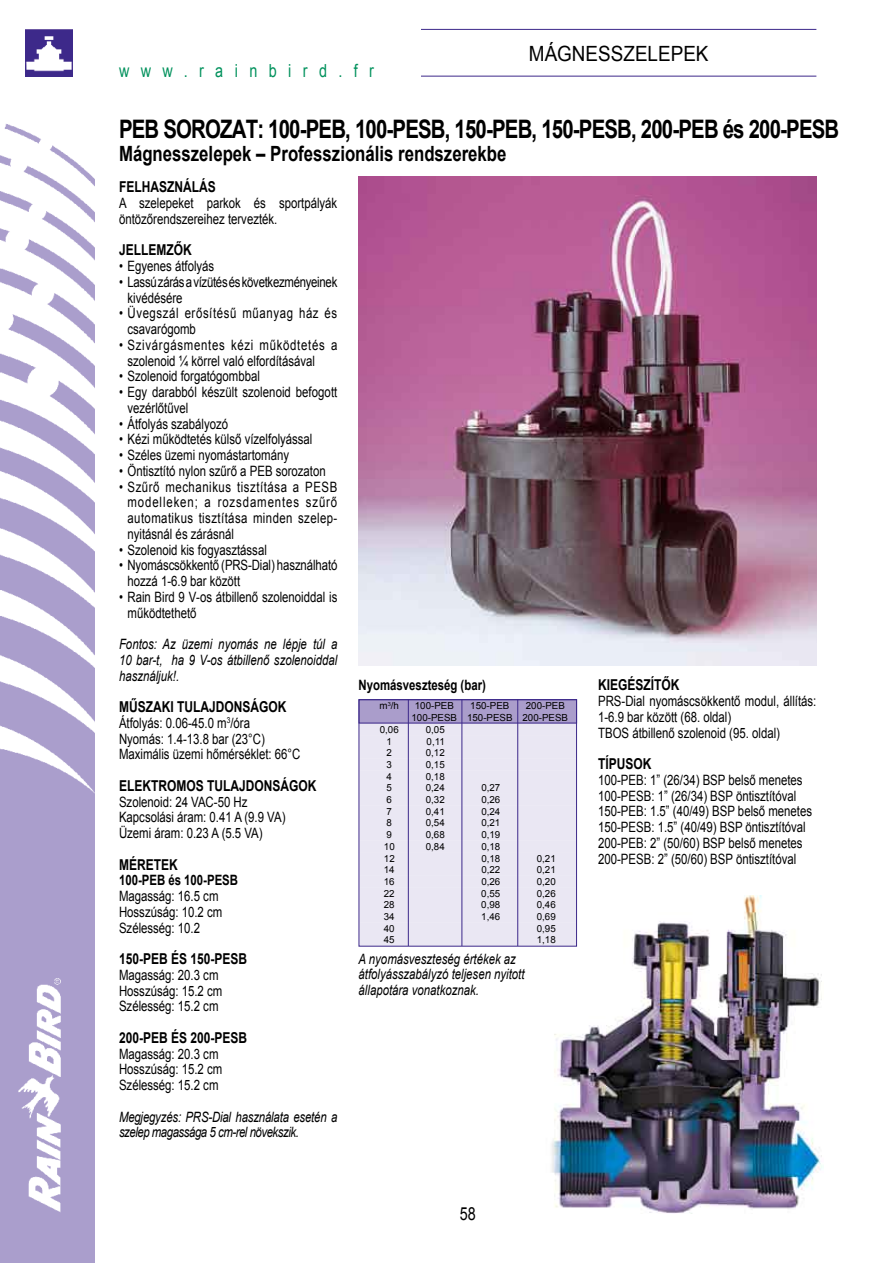
<style>
.page{position:relative;width:893px;height:1263px;background:#fff}
.page>*{position:absolute;margin:0;border:0;box-sizing:border-box;transform-origin:0 0}
.t1{font:700 25.5px "Arial";letter-spacing:-.04em;color:#000;scale:.8 1}
.t2{font:700 21px "Arial";color:#000;scale:.8 1}
.t3{font:21px "Arial";color:#000;scale:.9 1}
.t4{font:18px "Arial";letter-spacing:.795em;color:#00915c;scale:.8 1}
.t5{font:18px "Arial";color:#000;scale:.8 1}
.t6{font:700 15px "Arial";color:#000;scale:.8 1}
.t7{font:14.25px/15.8px "Arial";color:#000;scale:.8 1}
.t8{font:italic 14.25px/15.8px "Arial";color:#000;scale:.8 1}
.t9{font:14.25px/15.8px "Arial";letter-spacing:-.025em;color:#000;scale:.8 1}
.t10{font:14.25px/15.8px "Arial";letter-spacing:.055em;color:#000;scale:.8 1}
.t11{font:700 14.25px "Arial";color:#000;scale:.8 1}
.t12{font:9.75px/11.7px "Arial";color:#000}
</style>
<div class="page">
<img style="left:359px;top:176px;width:457px;height:489px">
<img style="left:537px;top:896px;width:287px;height:318px">
<hr style="left:421px;top:76px;width:395px;height:1px;background:#3c288a">
<hr style="left:421px;top:29px;width:395px;height:1px;background:#3c288a">
<img style="left:26px;top:30px;width:46px;height:47px">
<img style="left:0;top:124px;width:95px;height:1139px">
<div style="left:359px;top:700px;width:217px;height:12px;background:#aa9dcb"></div>
<div style="left:359px;top:712px;width:217px;height:12px;background:#aa9dcb"></div>
<div style="left:359px;top:723px;width:217px;height:12px;background:#eae7f3"></div>
<div style="left:359px;top:735px;width:217px;height:12px;background:#eae7f3"></div>
<div style="left:359px;top:747px;width:217px;height:12px;background:#eae7f3"></div>
<div style="left:359px;top:758px;width:217px;height:12px;background:#eae7f3"></div>
<div style="left:359px;top:770px;width:217px;height:12px;background:#eae7f3"></div>
<div style="left:359px;top:782px;width:217px;height:12px;background:#eae7f3"></div>
<div style="left:359px;top:794px;width:217px;height:12px;background:#eae7f3"></div>
<div style="left:359px;top:805px;width:217px;height:12px;background:#eae7f3"></div>
<div style="left:359px;top:817px;width:217px;height:12px;background:#eae7f3"></div>
<div style="left:359px;top:829px;width:217px;height:12px;background:#eae7f3"></div>
<div style="left:359px;top:840px;width:217px;height:12px;background:#eae7f3"></div>
<div style="left:359px;top:852px;width:217px;height:12px;background:#eae7f3"></div>
<div style="left:359px;top:864px;width:217px;height:12px;background:#eae7f3"></div>
<div style="left:359px;top:875px;width:217px;height:12px;background:#eae7f3"></div>
<div style="left:359px;top:887px;width:217px;height:12px;background:#eae7f3"></div>
<div style="left:359px;top:899px;width:217px;height:12px;background:#eae7f3"></div>
<div style="left:359px;top:911px;width:217px;height:12px;background:#eae7f3"></div>
<div style="left:359px;top:922px;width:217px;height:12px;background:#eae7f3"></div>
<div style="left:359px;top:934px;width:217px;height:12px;background:#eae7f3"></div>
<div style="left:359px;top:699px;width:218px;height:247px;border:1px solid #3c288a"></div>
<div style="left:359px;top:699px;width:218px;height:24px;border:1px solid #3c288a"></div>
<hr style="left:408px;top:699px;width:1px;height:247px;background:#3c288a">
<hr style="left:462px;top:699px;width:1px;height:247px;background:#3c288a">
<hr style="left:517px;top:699px;width:1px;height:247px;background:#3c288a">
<p class="t4" style="left:119px;top:58px;width:320px">www.rainbird.fr</p>
<h2 class="t3" style="left:529px;top:40px;width:201px">MÁGNESSZELEPEK</h2>
<h1 class="t1" style="left:119px;top:112px;width:902px">PEB SOROZAT: 100-PEB, 100-PESB, 150-PEB, 150-PESB, 200-PEB és 200-PESB</h1>
<h2 class="t2" style="left:119px;top:140px;width:486px">Mágnesszelepek – Professzionális rendszerekbe</h2>
<p class="t6" style="left:119px;top:177px;width:122px">FELHASZNÁLÁS</p>
<p class="t7" style="left:119px;top:195px;width:274px">A szelepeket parkok és sportpályák öntözőrendszereihez tervezték.</p>
<p class="t6" style="left:119px;top:240px;width:92px">JELLEMZŐK</p>
<p class="t7" style="left:119px;top:258px;width:121px">• Egyenes átfolyás</p>
<p class="t9" style="left:128px;top:274px;width:264px;text-indent:-8px">• Lassú zárás a vízütés és következményeinek kivédésére</p>
<p class="t10" style="left:128px;top:305px;width:264px;text-indent:-8px">• Üvegszál erősítésű műanyag ház és csavarógomb</p>
<p class="t7" style="left:128px;top:337px;width:264px;text-indent:-8px">• Szivárgásmentes kézi működtetés a szolenoid ¼ körrel való elfordításával</p>
<p class="t7" style="left:119px;top:368px;width:178px">• Szolenoid forgatógombbal</p>
<p class="t7" style="left:128px;top:384px;width:264px;text-indent:-8px">• Egy darabból készült szolenoid befogott vezérlőtűvel</p>
<p class="t7" style="left:119px;top:416px;width:138px">• Átfolyás szabályozó</p>
<p class="t7" style="left:119px;top:431px;width:243px">• Kézi működtetés külső vízelfolyással</p>
<p class="t7" style="left:119px;top:447px;width:214px">• Széles üzemi nyomástartomány</p>
<p class="t7" style="left:119px;top:463px;width:260px">• Öntisztító nylon szűrő a PEB sorozaton</p>
<p class="t7" style="left:128px;top:479px;width:264px;text-align:justify;text-indent:-8px">• Szűrő mechanikus tisztítása a PESB modelleken; a rozsdamentes szűrő automatikus tisztítása minden szelep&shy;nyitásnál és zárásnál</p>
<p class="t7" style="left:119px;top:542px;width:186px">• Szolenoid kis fogyasztással</p>
<p class="t7" style="left:128px;top:557px;width:264px;text-indent:-8px">• Nyomáscsökkentő (PRS-Dial) használható hozzá 1-6.9 bar között</p>
<p class="t7" style="left:128px;top:589px;width:264px;text-indent:-8px">• Rain Bird 9 V-os átbillenő szolenoiddal is működtethető</p>
<p class="t8" style="left:119px;top:636px;width:274px;text-align:justify">Fontos: Az üzemi nyomás ne lépje túl a 10 bar-t, ha 9 V-os átbillenő szolenoiddal használjuk!.</p>
<p class="t6" style="left:119px;top:697px;width:211px">MŰSZAKI TULAJDONSÁGOK</p>
<p class="t7" style="left:119px;top:715px;width:228px">Átfolyás: 0.06-45.0 m<sup>3</sup>/óra<br>Nyomás: 1.4-13.8 bar (23°C)<br>Maximális üzemi hőmérséklet: 66°C</p>
<p class="t6" style="left:119px;top:776px;width:248px">ELEKTROMOS TULAJDONSÁGOK</p>
<p class="t7" style="left:119px;top:794px;width:210px">Szolenoid: 24 VAC-50 Hz<br>Kapcsolási áram: 0.41 A (9.9 VA)<br>Üzemi áram: 0.23 A (5.5 VA)</p>
<p class="t6" style="left:119px;top:854px;width:75px">MÉRETEK</p>
<p class="t11" style="left:119px;top:871px;width:150px">100-PEB és 100-PESB</p>
<p class="t7" style="left:119px;top:888px;width:131px">Magasság: 16.5 cm<br>Hosszúság: 10.2 cm<br>Szélesség: 10.2</p>
<p class="t6" style="left:119px;top:949px;width:162px">150-PEB és 150-PESB</p>
<p class="t7" style="left:119px;top:967px;width:131px">Magasság: 20.3 cm<br>Hosszúság: 15.2 cm<br>Szélesség: 15.2 cm</p>
<p class="t6" style="left:119px;top:1028px;width:162px">200-PEB és 200-PESB</p>
<p class="t7" style="left:119px;top:1046px;width:131px">Magasság: 20.3 cm<br>Hosszúság: 15.2 cm<br>Szélesség: 15.2 cm</p>
<p class="t8" style="left:119px;top:1109px;width:274px">Megjegyzés: PRS-Dial használata esetén a szelep magassága 5 cm-rel növekszik.</p>
<p class="t11" style="left:359px;top:676px;width:161px">Nyomásveszteség (bar)</p>
<p class="t12" style="left:380px;top:700px;width:21px">m<sup>3</sup>/h</p>
<p class="t12" style="left:415px;top:700px;width:41px">100-PEB</p>
<p class="t12" style="left:470px;top:700px;width:41px">150-PEB</p>
<p class="t12" style="left:412px;top:700px;width:158px;text-indent:114px">200-PEB<br>100-PESB 150-PESB 200-PESB</p>
<p class="t12" style="left:380px;top:724px;width:20px">0,06</p>
<p class="t12" style="left:426px;top:724px;width:20px">0,05</p>
<p class="t12" style="left:387px;top:735px;width:7px">1</p>
<p class="t12" style="left:427px;top:735px;width:20px">0,11</p>
<p class="t12" style="left:387px;top:747px;width:7px">2</p>
<p class="t12" style="left:426px;top:747px;width:20px">0,12</p>
<p class="t12" style="left:387px;top:759px;width:7px">3</p>
<p class="t12" style="left:426px;top:759px;width:20px">0,15</p>
<p class="t12" style="left:387px;top:770px;width:7px">4</p>
<p class="t12" style="left:426px;top:770px;width:20px">0,18</p>
<p class="t12" style="left:387px;top:782px;width:7px">5</p>
<p class="t12" style="left:426px;top:782px;width:20px">0,24</p>
<p class="t12" style="left:481px;top:782px;width:20px">0,27</p>
<p class="t12" style="left:387px;top:794px;width:7px">6</p>
<p class="t12" style="left:426px;top:794px;width:20px">0,32</p>
<p class="t12" style="left:481px;top:794px;width:20px">0,26</p>
<p class="t12" style="left:387px;top:805px;width:7px">7</p>
<p class="t12" style="left:426px;top:805px;width:20px">0,41</p>
<p class="t12" style="left:481px;top:805px;width:20px">0,24</p>
<p class="t12" style="left:387px;top:817px;width:7px">8</p>
<p class="t12" style="left:426px;top:817px;width:20px">0,54</p>
<p class="t12" style="left:481px;top:817px;width:20px">0,21</p>
<p class="t12" style="left:387px;top:829px;width:7px">9</p>
<p class="t12" style="left:426px;top:829px;width:20px">0,68</p>
<p class="t12" style="left:481px;top:829px;width:20px">0,19</p>
<p class="t12" style="left:384px;top:841px;width:12px">10</p>
<p class="t12" style="left:426px;top:841px;width:20px">0,84</p>
<p class="t12" style="left:481px;top:841px;width:20px">0,18</p>
<p class="t12" style="left:384px;top:852px;width:12px">12</p>
<p class="t12" style="left:481px;top:852px;width:20px">0,18</p>
<p class="t12" style="left:537px;top:852px;width:20px">0,21</p>
<p class="t12" style="left:384px;top:864px;width:12px">14</p>
<p class="t12" style="left:481px;top:864px;width:20px">0,22</p>
<p class="t12" style="left:537px;top:864px;width:20px">0,21</p>
<p class="t12" style="left:384px;top:876px;width:12px">16</p>
<p class="t12" style="left:481px;top:876px;width:20px">0,26</p>
<p class="t12" style="left:537px;top:876px;width:20px">0,20</p>
<p class="t12" style="left:384px;top:887px;width:12px">22</p>
<p class="t12" style="left:481px;top:887px;width:20px">0,55</p>
<p class="t12" style="left:537px;top:887px;width:20px">0,26</p>
<p class="t12" style="left:384px;top:899px;width:12px">28</p>
<p class="t12" style="left:481px;top:899px;width:20px">0,98</p>
<p class="t12" style="left:537px;top:899px;width:20px">0,46</p>
<p class="t12" style="left:384px;top:911px;width:12px">34</p>
<p class="t12" style="left:481px;top:911px;width:20px">1,46</p>
<p class="t12" style="left:537px;top:911px;width:20px">0,69</p>
<p class="t12" style="left:384px;top:922px;width:12px">40</p>
<p class="t12" style="left:537px;top:922px;width:20px">0,95</p>
<p class="t12" style="left:384px;top:934px;width:12px">45</p>
<p class="t12" style="left:537px;top:934px;width:20px">1,18</p>
<p class="t8" style="left:359px;top:951px;width:209px">A nyomásveszteség értékek az átfolyásszabályzó teljesen nyitott állapotára vonatkoznak.</p>
<p class="t5" style="left:460px;top:1202px;width:22px">58</p>
<p class="t6" style="left:598px;top:675px;width:103px">KIEGÉSZÍTŐK</p>
<p class="t7" style="left:598px;top:693px;width:274px">PRS-Dial nyomáscsökkentő modul, állítás:<br>1-6.9 bar között (68. oldal)<br>TBOS átbillenő szolenoid (95. oldal)</p>
<p class="t6" style="left:598px;top:754px;width:68px">TÍPUSOK</p>
<p class="t7" style="left:598px;top:772px;width:269px">100-PEB: 1” (26/34) BSP belső menetes 100-PESB: 1” (26/34) BSP öntisztítóval 150-PEB: 1.5” (40/49) BSP belső menetes 150-PESB: 1.5” (40/49) BSP öntisztítóval 200-PEB: 2” (50/60) BSP belső menetes 200-PESB: 2” (50/60) BSP öntisztítóval</p>
</div>
